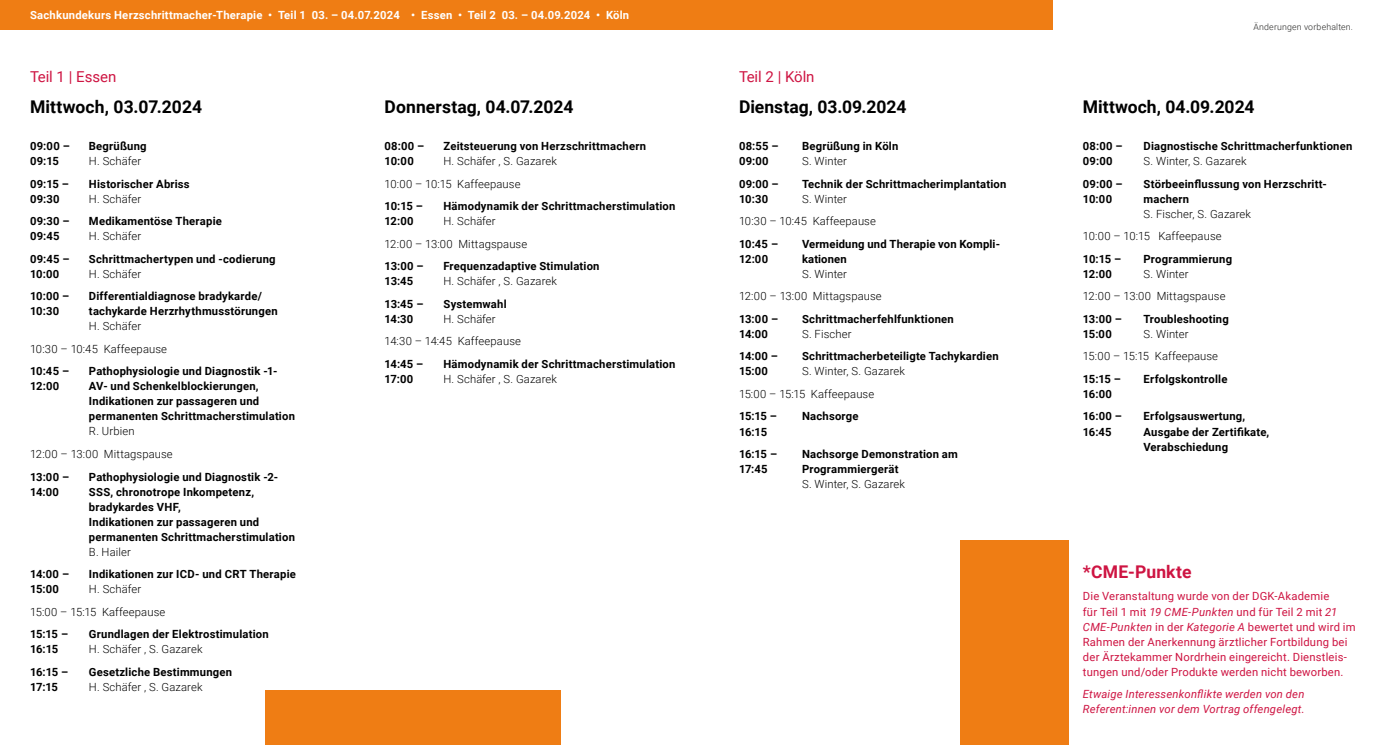
<style>
.page{position:relative;width:1386px;height:745px;background:#fff}
.page>*{position:absolute;margin:0;border:0;box-sizing:border-box;transform-origin:0 0}
.t1{font:700 17.5px "Roboto";color:#000}
.t2{font:700 17.5px "Roboto";letter-spacing:.01em;color:#ce1442}
.t3{font:15px "Roboto";letter-spacing:-.005em;color:#ce1442}
.t4{font:700 11.25px/15px "Roboto";letter-spacing:.02em;color:#000}
.t5{font:300 11.25px/22.5px "Roboto";letter-spacing:.01em;color:#000}
.t6{font:11.25px/15px "Roboto";letter-spacing:.02em;color:#ce1442}
.t7{font:700 11.25px "Roboto";letter-spacing:.02em;color:#fff}
.t8{font:italic 11.25px/15px "Roboto";letter-spacing:.015em;color:#ce1442}
.t9{font:300 8.75px "Roboto";letter-spacing:.025em;color:#282827}
.s1{font-style:italic}
</style>
<div class="page">
<div style="left:959px;top:540px;width:109px;height:204px;background:#ef7d14"></div>
<div style="left:265px;top:690px;width:296px;height:54px;background:#ef7d14"></div>
<div style="left:0;top:0;width:1052px;height:30px;background:#ef7d14"></div>
<p class="t7" style="left:30px;top:7px;width:600px">Sachkundekurs Herzschrittmacher-Therapie • Teil 1 03. – 04.07.2024 • Essen • Teil 2 03. – 04.09.2024 • Köln</p>
<h2 class="t3" style="left:30px;top:66px;width:88px">Teil 1 | Essen</h2>
<h2 class="t3" style="left:739px;top:66px;width:77px">Teil 2 | Köln</h2>
<h1 class="t1" style="left:30px;top:94px;width:173px">Mittwoch, 03.07.2024</h1>
<p class="t4" style="left:30px;top:138px;width:41px">09:00 –<br>09:15</p>
<p class="t4" style="left:89px;top:138px;width:59px">Begrüßung</p>
<p class="t5" style="left:89px;top:149px;width:54px">H. Schäfer</p>
<p class="t4" style="left:30px;top:176px;width:40px">09:15 –<br>09:30</p>
<p class="t4" style="left:89px;top:176px;width:102px">Historischer Abriss</p>
<p class="t5" style="left:89px;top:187px;width:54px">H. Schäfer</p>
<p class="t4" style="left:30px;top:213px;width:41px">09:30 –<br>09:45</p>
<p class="t4" style="left:89px;top:213px;width:134px">Medikamentöse Therapie</p>
<p class="t5" style="left:89px;top:224px;width:54px">H. Schäfer</p>
<p class="t4" style="left:30px;top:251px;width:41px">09:45 –<br>10:00</p>
<p class="t4" style="left:89px;top:251px;width:188px">Schrittmachertypen und -codierung</p>
<p class="t5" style="left:89px;top:262px;width:54px">H. Schäfer</p>
<p class="t4" style="left:30px;top:288px;width:41px">10:00 –<br>10:30</p>
<p class="t4" style="left:89px;top:288px;width:190px">Differentialdiagnose bradykarde/ tachykarde Herzrhythmusstörungen</p>
<p class="t5" style="left:30px;top:314px;width:138px;text-indent:59px">H. Schäfer<br>10:30 – 10:45 Kaffeepause</p>
<p class="t4" style="left:30px;top:363px;width:41px">10:45 –<br>12:00</p>
<p class="t4" style="left:89px;top:363px;width:207px">Pathophysiologie und Diagnostik -1- AV- und Schenkelblockierungen, Indikationen zur passageren und permanenten Schrittmacherstimulation</p>
<p class="t5" style="left:30px;top:419px;width:144px;text-indent:59px">R. Urbien<br>12:00 – 13:00 Mittagspause</p>
<p class="t4" style="left:30px;top:468px;width:41px">13:00 –<br>14:00</p>
<p class="t4" style="left:89px;top:468px;width:207px">Pathophysiologie und Diagnostik -2-<br>SSS, chronotrope Inkompetenz, bradykardes VHF,<br>Indikationen zur passageren und permanenten Schrittmacherstimulation</p>
<p class="t5" style="left:89px;top:539px;width:43px">B. Hailer</p>
<p class="t4" style="left:30px;top:566px;width:40px">14:00 –<br>15:00</p>
<p class="t4" style="left:89px;top:566px;width:208px">Indikationen zur ICD- und CRT Therapie</p>
<p class="t5" style="left:30px;top:577px;width:137px;text-indent:59px">H. Schäfer<br>15:00 – 15:15 Kaffeepause</p>
<p class="t4" style="left:30px;top:626px;width:39px">15:15 –<br>16:15</p>
<p class="t4" style="left:89px;top:626px;width:181px">Grundlagen der Elektrostimulation</p>
<p class="t5" style="left:89px;top:637px;width:115px">H. Schäfer , S. Gazarek</p>
<p class="t4" style="left:30px;top:663px;width:40px">16:15 –<br>17:15</p>
<p class="t4" style="left:89px;top:663px;width:145px">Gesetzliche Bestimmungen</p>
<p class="t5" style="left:89px;top:674px;width:115px">H. Schäfer , S. Gazarek</p>
<h1 class="t1" style="left:384px;top:94px;width:190px">Donnerstag, 04.07.2024</h1>
<p class="t4" style="left:384px;top:138px;width:41px">08:00 –<br>10:00</p>
<p class="t4" style="left:443px;top:138px;width:204px">Zeitsteuerung von Herzschrittmachern</p>
<p class="t5" style="left:384px;top:149px;width:174px;text-indent:59px">H. Schäfer , S. Gazarek<br>10:00 – 10:15 Kaffeepause</p>
<p class="t4" style="left:384px;top:198px;width:40px">10:15 –<br>12:00</p>
<p class="t4" style="left:443px;top:198px;width:233px">Hämodynamik der Schrittmacherstimulation</p>
<p class="t5" style="left:384px;top:209px;width:144px;text-indent:59px">H. Schäfer<br>12:00 – 13:00 Mittagspause</p>
<p class="t4" style="left:384px;top:258px;width:41px">13:00 –<br>13:45</p>
<p class="t4" style="left:443px;top:258px;width:158px">Frequenzadaptive Stimulation</p>
<p class="t5" style="left:443px;top:269px;width:115px">H. Schäfer , S. Gazarek</p>
<p class="t4" style="left:384px;top:296px;width:40px">13:45 –<br>14:30</p>
<p class="t4" style="left:443px;top:296px;width:65px">Systemwahl</p>
<p class="t5" style="left:384px;top:307px;width:138px;text-indent:59px">H. Schäfer<br>14:30 – 14:45 Kaffeepause</p>
<p class="t4" style="left:384px;top:356px;width:40px">14:45 –<br>17:00</p>
<p class="t4" style="left:443px;top:356px;width:233px">Hämodynamik der Schrittmacherstimulation</p>
<p class="t5" style="left:443px;top:367px;width:115px">H. Schäfer , S. Gazarek</p>
<h1 class="t1" style="left:739px;top:94px;width:169px">Dienstag, 03.09.2024</h1>
<p class="t4" style="left:739px;top:138px;width:41px">08:55 –<br>09:00</p>
<p class="t4" style="left:802px;top:138px;width:98px">Begrüßung in Köln</p>
<p class="t5" style="left:802px;top:149px;width:46px">S. Winter</p>
<p class="t4" style="left:739px;top:176px;width:41px">09:00 –<br>10:30</p>
<p class="t4" style="left:802px;top:176px;width:206px">Technik der Schrittmacherimplantation</p>
<p class="t5" style="left:739px;top:187px;width:138px;text-indent:63px">S. Winter<br>10:30 – 10:45 Kaffeepause</p>
<p class="t4" style="left:739px;top:236px;width:41px">10:45 –<br>12:00</p>
<p class="t4" style="left:802px;top:236px;width:198px">Vermeidung und Therapie von Kompli&shy;kationen</p>
<p class="t5" style="left:739px;top:262px;width:144px;text-indent:63px">S. Winter<br>12:00 – 13:00 Mittagspause</p>
<p class="t4" style="left:739px;top:311px;width:41px">13:00 –<br>14:00</p>
<p class="t4" style="left:802px;top:311px;width:153px">Schrittmacherfehlfunktionen</p>
<p class="t5" style="left:802px;top:322px;width:51px">S. Fischer</p>
<p class="t4" style="left:739px;top:348px;width:40px">14:00 –<br>15:00</p>
<p class="t4" style="left:802px;top:348px;width:198px">Schrittmacherbeteiligte Tachykardien</p>
<p class="t5" style="left:739px;top:359px;width:167px;text-indent:63px">S. Winter, S. Gazarek<br>15:00 – 15:15 Kaffeepause</p>
<p class="t4" style="left:739px;top:408px;width:39px">15:15 –<br>16:15</p>
<p class="t4" style="left:802px;top:408px;width:58px">Nachsorge</p>
<p class="t4" style="left:739px;top:446px;width:40px">16:15 –<br>17:45</p>
<p class="t4" style="left:802px;top:446px;width:157px">Nachsorge Demonstration am<br>Programmiergerät</p>
<p class="t5" style="left:802px;top:472px;width:104px">S. Winter, S. Gazarek</p>
<p class="t9" style="left:1253px;top:21px;width:101px">Änderungen vorbehalten.</p>
<h1 class="t1" style="left:1082px;top:94px;width:173px">Mittwoch, 04.09.2024</h1>
<p class="t4" style="left:1082px;top:138px;width:41px">08:00 –<br>09:00</p>
<p class="t4" style="left:1143px;top:138px;width:210px">Diagnostische Schrittmacherfunktionen</p>
<p class="t5" style="left:1143px;top:149px;width:104px">S. Winter, S. Gazarek</p>
<p class="t4" style="left:1082px;top:176px;width:41px">09:00 –<br>10:00</p>
<p class="t4" style="left:1143px;top:176px;width:185px">Störbeeinflussung von Herzschritt&shy;machern</p>
<p class="t5" style="left:1082px;top:202px;width:170px;text-indent:61px">S. Fischer, S. Gazarek<br>10:00 – 10:15 Kaffeepause</p>
<p class="t4" style="left:1082px;top:251px;width:40px">10:15 –<br>12:00</p>
<p class="t4" style="left:1143px;top:251px;width:90px">Programmierung</p>
<p class="t5" style="left:1082px;top:262px;width:144px;text-indent:61px">S. Winter<br>12:00 – 13:00 Mittagspause</p>
<p class="t4" style="left:1082px;top:311px;width:41px">13:00 –<br>15:00</p>
<p class="t4" style="left:1143px;top:311px;width:87px">Troubleshooting</p>
<p class="t5" style="left:1082px;top:322px;width:137px;text-indent:61px">S. Winter<br>15:00 – 15:15 Kaffeepause</p>
<p class="t4" style="left:1082px;top:371px;width:39px">15:15 –<br>16:00</p>
<p class="t4" style="left:1143px;top:371px;width:85px">Erfolgskontrolle</p>
<p class="t4" style="left:1082px;top:408px;width:41px">16:00 –<br>16:45</p>
<p class="t4" style="left:1143px;top:408px;width:127px">Erfolgsauswertung,<br>Ausgabe der Zertifikate,<br>Verabschiedung</p>
<h1 class="t2" style="left:1082px;top:559px;width:110px">*CME-Punkte</h1>
<p class="t6" style="left:1082px;top:588px;width:274px">Die Veranstaltung wurde von der DGK-Akademie<br>für Teil 1 mit <span class="s1">19 CME-Punkten</span> und für Teil 2 mit <span class="s1">21<br>CME-Punkten</span> in der <span class="s1">Kategorie A</span> bewertet und wird im Rahmen der Anerkennung ärztlicher Fortbildung bei der Ärztekammer Nordrhein eingereicht. Dienstleis&shy;tungen und/oder Produkte werden nicht beworben.</p>
<p class="t8" style="left:1082px;top:685px;width:223px">Etwaige Interessenkonflikte werden von den<br>Referent:innen vor dem Vortrag offengelegt.</p>
</div>
